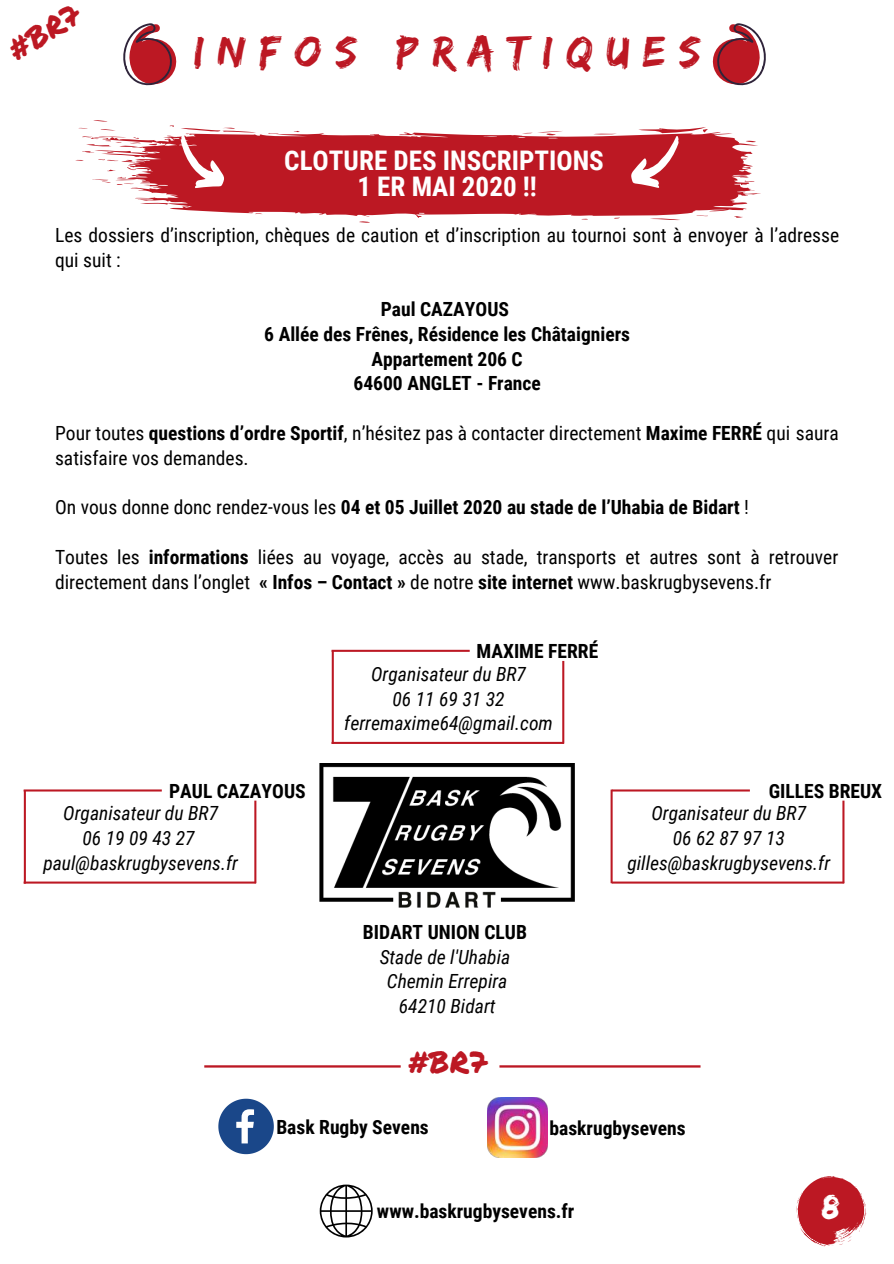
<style>
.page{position:relative;width:894px;height:1264px;background:#fff}
.page>*{position:absolute;margin:0;border:0;box-sizing:border-box;transform-origin:0 0}
.t1{font:45px "Edo";letter-spacing:.3em;color:#bc1823}
.t2{font:36px "Edo";color:#fff}
.t3{font:30px "Permanent Marker";color:#bc1823}
.t4{font:700 27px/26px "Roboto Condensed";color:#fff;text-align:center}
.t5{font:19.5px/24.8px "Roboto Condensed";color:#000}
.t6{font:700 19.5px/24.8px "Roboto Condensed";color:#000;text-align:center}
.t7{font:italic 19.5px/24.8px "Roboto Condensed";color:#000;text-align:center}
.s1{font-weight:700}
.s2{font-weight:400}
</style>
<div class="page">
<svg style="left:123px;top:23px;width:53px;height:62px"></svg>
<svg style="left:712px;top:23px;width:53px;height:62px"></svg>
<svg style="left:796px;top:1176px;width:69px;height:70px"></svg>
<svg style="left:75px;top:120px;width:686px;height:103px;fill:#bc1823"></svg>
<svg style="left:622px;top:135px;width:73px;height:63px;background:#c63b45"></svg>
<svg style="left:161px;top:133px;width:73px;height:67px"></svg>
<img style="left:319px;top:763px;width:255px;height:144px">
<svg style="left:331px;top:649px;width:233px;height:95px"></svg>
<svg style="left:24px;top:789px;width:232px;height:94px"></svg>
<svg style="left:610px;top:789px;width:234px;height:94px"></svg>
<svg style="left:218px;top:1098px;width:56px;height:56px"></svg>
<img style="left:487px;top:1097px;width:60px;height:60px">
<svg style="left:319px;top:1184px;width:53px;height:53px"></svg>
<svg style="left:204px;top:1065px;width:196px;height:2px"></svg>
<svg style="left:499px;top:1065px;width:201px;height:2px"></svg>
<h3 class="t3" style="left:-1px;top:34px;width:80px;rotate:-32deg">#BR7</h3>
<h1 class="t1" style="left:193px;top:25px;width:508px">INFOS PRATIQUES</h1>
<h3 class="t4" style="left:284px;top:148px;width:321px">CLOTURE DES INSCRIPTIONS<br>1 ER MAI 2020 !!</h3>
<p class="t5" style="left:55px;top:223px;width:785px">Les dossiers d’inscription, chèques de caution et d’inscription au tournoi sont à envoyer à l’adresse qui suit :</p>
<p class="t6" style="left:264px;top:297px;width:367px">Paul CAZAYOUS<br>6 Allée des Frênes, Résidence les Châtaigniers<br>Appartement 206 C<br>64600 ANGLET - France</p>
<p class="t5" style="left:55px;top:421px;width:785px">Pour toutes <span class="s1">questions d’ordre Sportif</span>, n’hésitez pas à contacter directement <span class="s1">Maxime FERRÉ</span> qui saura satisfaire vos demandes.</p>
<p class="t6" style="left:55px;top:495px;width:695px"><span class="s2">On vous donne donc rendez-vous les</span> 04 et 05 Juillet 2020 au stade de l’Uhabia de Bidart <span class="s2">!</span></p>
<p class="t5" style="left:55px;top:545px;width:784px">Toutes les <span class="s1">informations</span> liées au voyage, accès au stade, transports et autres sont à retrouver directement dans l’onglet <span class="s1">« Infos – Contact »</span> de notre <span class="s1">site internet</span> www.baskrugbysevens.fr</p>
<p class="t6" style="left:476px;top:639px;width:123px">MAXIME FERRÉ</p>
<p class="t7" style="left:344px;top:661px;width:210px">Organisateur du BR7<br>06 11 69 31 32 ferremaxime64@gmail.com</p>
<p class="t6" style="left:169px;top:779px;width:138px">PAUL CAZAYOUS</p>
<p class="t6" style="left:768px;top:779px;width:115px">GILLES BREUX</p>
<p class="t7" style="left:43px;top:801px;width:196px">Organisateur du BR7<br>06 19 09 43 27 paul@baskrugbysevens.fr</p>
<p class="t7" style="left:627px;top:801px;width:204px">Organisateur du BR7<br>06 62 87 97 13 gilles@baskrugbysevens.fr</p>
<p class="t6" style="left:363px;top:919px;width:165px">BIDART UNION CLUB</p>
<p class="t7" style="left:379px;top:944px;width:132px">Stade de l'Uhabia<br>Chemin Errepira<br>64210 Bidart</p>
<h3 class="t3" style="left:407px;top:1040px;width:80px">#BR7</h3>
<p class="t6" style="left:276px;top:1114px;width:154px">Bask Rugby Sevens</p>
<p class="t6" style="left:549px;top:1115px;width:138px">baskrugbysevens</p>
<p class="t6" style="left:377px;top:1198px;width:199px">www.baskrugbysevens.fr</p>
<h2 class="t2" style="left:821px;top:1184px;width:19px">8</h2>
</div>
